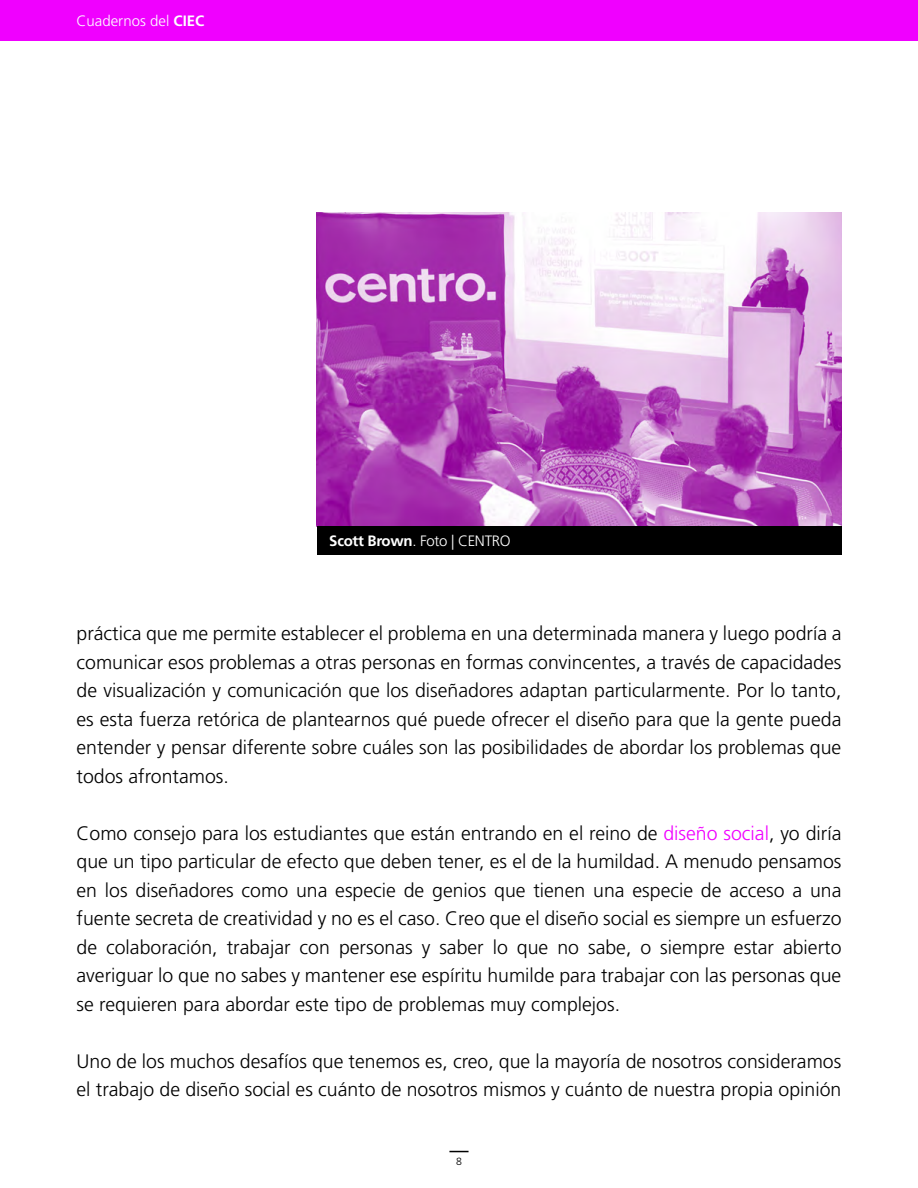
<style>
.page{position:relative;width:918px;height:1188px;background:#fff}
.page>*{position:absolute;margin:0;border:0;box-sizing:border-box;transform-origin:0 0}
.t1{font:300 19.5px/28.5px "Frutiger";color:#000;text-align:justify}
.t2{font:300 15px "Frutiger";letter-spacing:-.02em;color:#fff}
.t3{font:300 15px "Frutiger";color:#fff}
.t4{font:300 10.5px "Frutiger";color:#000}
.s1{font-weight:700}
.s2{color:#f000ff}
</style>
<div class="page">
<div style="left:0;top:0;width:918px;height:40px;background:#f000ff"></div>
<svg style="left:449px;top:1151px;width:20px;height:1px"></svg>
<img style="left:317px;top:213px;width:524px;height:313px">
<div style="left:317px;top:526px;width:524px;height:29px;background:#000"></div>
<p class="t3" style="left:77px;top:12px;width:129px">Cuadernos del <span class="s1">CIEC</span></p>
<p class="t2" style="left:329px;top:532px;width:183px"><span class="s1">Scott Brown</span>. Foto | CENTRO</p>
<p class="t1" style="left:77px;top:619px;width:767px">práctica que me permite establecer el problema en una determinada manera y luego podría a comunicar esos problemas a otras personas en formas convincentes, a través de capacidades de visualización y comunicación que los diseñadores adaptan particularmente. Por lo tanto, es esta fuerza retórica de plantearnos qué puede ofrecer el diseño para que la gente pueda entender y pensar diferente sobre cuáles son las posibilidades de abordar los problemas que todos afrontamos.</p>
<p class="t1" style="left:77px;top:819px;width:767px">Como consejo para los estudiantes que están entrando en el reino de <span class="s2">diseño social</span>, yo diría que un tipo particular de efecto que deben tener, es el de la humildad. A menudo pensamos en los diseñadores como una especie de genios que tienen una especie de acceso a una fuente secreta de creatividad y no es el caso. Creo que el diseño social es siempre un esfuerzo de colaboración, trabajar con personas y saber lo que no sabe, o siempre estar abierto averiguar lo que no sabes y mantener ese espíritu humilde para trabajar con las personas que se requieren para abordar este tipo de problemas muy complejos.</p>
<p class="t1" style="left:77px;top:1047px;width:766px">Uno de los muchos desafíos que tenemos es, creo, que la mayoría de nosotros consideramos el trabajo de diseño social es cuánto de nosotros mismos y cuánto de nuestra propia opinión</p>
<p class="t4" style="left:456px;top:1156px;width:7px">8</p>
</div>
